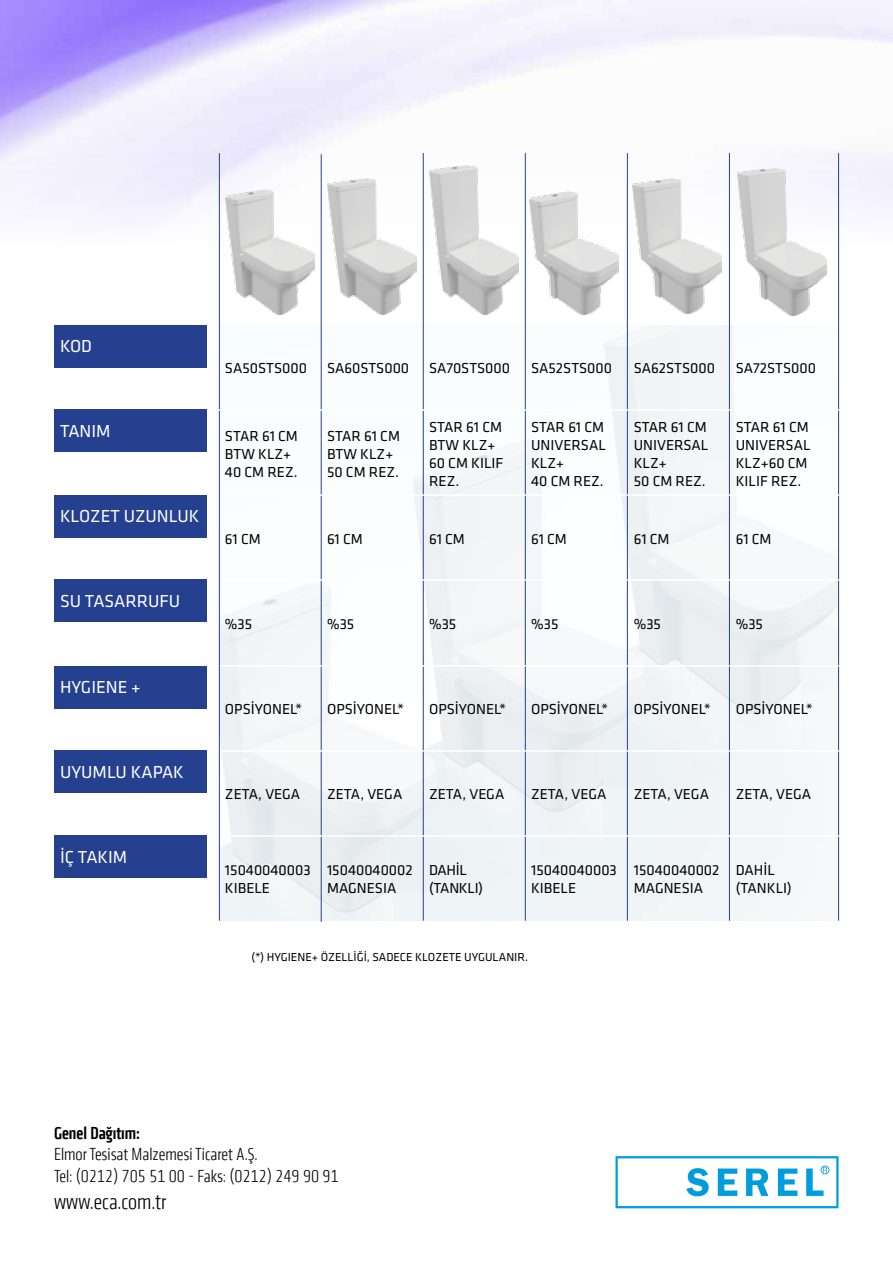
<style>
.page{position:relative;width:893px;height:1263px;background:#fff}
.page>*{position:absolute;margin:0;border:0;box-sizing:border-box;transform-origin:0 0}
.t1{font:22.5px "Klavika CH Light Cond TF";color:#000}
.t2{font:18px/21.6px "Klavika CH Light Cond TF";color:#000}
.t3{font:18px "Klavika";color:#fff}
.t4{font:500 condensed 18px "Klavika CH";color:#000}
.t5{font:15px/18px "Klavika";color:#000}
.t6{font:15px/18px "Klavika";letter-spacing:-.02em;color:#000}
.t7{font:12px "Klavika";color:#000}
</style>
<div class="page">
<img style="left:0;top:0;width:893px;height:582px">
<div style="left:54px;top:325px;width:152px;height:43px;background:#25408f"></div>
<div style="left:54px;top:410px;width:152px;height:42px;background:#25408f"></div>
<div style="left:54px;top:496px;width:152px;height:42px;background:#25408f"></div>
<div style="left:54px;top:580px;width:152px;height:42px;background:#25408f"></div>
<div style="left:54px;top:666px;width:152px;height:43px;background:#25408f"></div>
<div style="left:54px;top:750px;width:152px;height:43px;background:#25408f"></div>
<div style="left:54px;top:836px;width:152px;height:42px;background:#25408f"></div>
<div style="left:219px;top:325px;width:620px;height:596px;background:#f0f9fe"></div>
<hr style="left:321px;top:154px;width:1px;height:768px;background:#25408f">
<hr style="left:423px;top:153px;width:1px;height:768px;background:#25408f">
<hr style="left:525px;top:153px;width:1px;height:768px;background:#25408f">
<hr style="left:729px;top:153px;width:1px;height:768px;background:#25408f">
<hr style="left:627px;top:153px;width:1px;height:768px;background:#25408f">
<hr style="left:838px;top:153px;width:1px;height:768px;background:#25408f">
<hr style="left:219px;top:153px;width:1px;height:768px;background:#25408f">
<svg style="left:615px;top:1156px;width:223px;height:52px"></svg>
<img style="left:737px;top:168px;width:90px;height:147px">
<img style="left:632px;top:179px;width:89px;height:135px">
<img style="left:529px;top:192px;width:89px;height:122px">
<img style="left:429px;top:165px;width:89px;height:149px">
<img style="left:327px;top:179px;width:90px;height:136px">
<img style="left:226px;top:190px;width:89px;height:124px">
<hr style="left:220px;top:835px;width:619px;height:2px;background:#fff">
<hr style="left:220px;top:750px;width:619px;height:2px;background:#fff">
<hr style="left:220px;top:665px;width:619px;height:2px;background:#fff">
<hr style="left:220px;top:579px;width:619px;height:2px;background:#fff">
<hr style="left:220px;top:494px;width:619px;height:2px;background:#fff">
<hr style="left:219px;top:409px;width:620px;height:2px;background:#fff">
<p class="t3" style="left:60px;top:335px;width:33px">KOD</p>
<p class="t5" style="left:225px;top:359px;width:83px">SA50STS000</p>
<p class="t5" style="left:327px;top:359px;width:84px">SA60STS000</p>
<p class="t5" style="left:429px;top:359px;width:83px">SA70STS000</p>
<p class="t5" style="left:531px;top:359px;width:82px">SA52STS000</p>
<p class="t5" style="left:634px;top:359px;width:83px">SA62STS000</p>
<p class="t5" style="left:736px;top:359px;width:82px">SA72STS000</p>
<p class="t3" style="left:60px;top:420px;width:52px">TANIM</p>
<p class="t5" style="left:225px;top:426px;width:74px">STAR 61 CM<br>BTW KLZ+<br>40 CM REZ.</p>
<p class="t5" style="left:327px;top:426px;width:74px">STAR 61 CM<br>BTW KLZ+<br>50 CM REZ.</p>
<p class="t5" style="left:429px;top:417px;width:76px">STAR 61 CM<br>BTW KLZ+<br>60 CM KILIF<br>REZ.</p>
<p class="t5" style="left:531px;top:417px;width:76px">STAR 61 CM<br>UNIVERSAL<br>KLZ+<br>40 CM REZ.</p>
<p class="t5" style="left:634px;top:417px;width:76px">STAR 61 CM<br>UNIVERSAL<br>KLZ+<br>50 CM REZ.</p>
<p class="t5" style="left:736px;top:417px;width:76px">STAR 61 CM<br>UNIVERSAL<br>KLZ+60 CM<br>KILIF REZ.</p>
<p class="t3" style="left:60px;top:505px;width:141px">KLOZET UZUNLUK</p>
<p class="t5" style="left:225px;top:529px;width:37px">61 CM</p>
<p class="t5" style="left:327px;top:529px;width:37px">61 CM</p>
<p class="t5" style="left:429px;top:529px;width:37px">61 CM</p>
<p class="t5" style="left:531px;top:529px;width:37px">61 CM</p>
<p class="t5" style="left:634px;top:529px;width:37px">61 CM</p>
<p class="t5" style="left:736px;top:529px;width:37px">61 CM</p>
<p class="t3" style="left:60px;top:590px;width:122px">SU TASARRUFU</p>
<p class="t3" style="left:60px;top:675px;width:82px">HYGIENE +</p>
<p class="t3" style="left:60px;top:760px;width:125px">UYUMLU KAPAK</p>
<p class="t3" style="left:60px;top:845px;width:69px">İÇ TAKIM</p>
<p class="t5" style="left:225px;top:614px;width:29px">%35</p>
<p class="t5" style="left:327px;top:614px;width:29px">%35</p>
<p class="t5" style="left:429px;top:614px;width:29px">%35</p>
<p class="t5" style="left:531px;top:614px;width:29px">%35</p>
<p class="t5" style="left:634px;top:614px;width:29px">%35</p>
<p class="t5" style="left:736px;top:614px;width:29px">%35</p>
<p class="t5" style="left:225px;top:699px;width:79px">OPSİYONEL*</p>
<p class="t5" style="left:327px;top:699px;width:79px">OPSİYONEL*</p>
<p class="t5" style="left:429px;top:699px;width:79px">OPSİYONEL*</p>
<p class="t5" style="left:531px;top:699px;width:79px">OPSİYONEL*</p>
<p class="t5" style="left:634px;top:699px;width:79px">OPSİYONEL*</p>
<p class="t5" style="left:736px;top:699px;width:79px">OPSİYONEL*</p>
<p class="t5" style="left:225px;top:784px;width:77px">ZETA, VEGA</p>
<p class="t5" style="left:327px;top:784px;width:77px">ZETA, VEGA</p>
<p class="t5" style="left:429px;top:784px;width:77px">ZETA, VEGA</p>
<p class="t5" style="left:531px;top:784px;width:77px">ZETA, VEGA</p>
<p class="t5" style="left:634px;top:784px;width:77px">ZETA, VEGA</p>
<p class="t5" style="left:736px;top:784px;width:77px">ZETA, VEGA</p>
<p class="t5" style="left:225px;top:860px;width:87px">15040040003<br>KIBELE</p>
<p class="t5" style="left:327px;top:860px;width:87px">15040040002<br>MAGNESIA</p>
<p class="t6" style="left:429px;top:860px;width:55px">DAHİL (TANKLI)</p>
<p class="t5" style="left:531px;top:860px;width:87px">15040040003<br>KIBELE</p>
<p class="t5" style="left:634px;top:860px;width:87px">15040040002<br>MAGNESIA</p>
<p class="t5" style="left:736px;top:860px;width:57px">DAHİL (TANKLI)</p>
<p class="t7" style="left:252px;top:949px;width:278px">(*) HYGIENE+ ÖZELLİĞİ, SADECE KLOZETE UYGULANIR.</p>
<p class="t4" style="left:54px;top:1121px;width:88px">Genel Dağıtım:</p>
<p class="t2" style="left:54px;top:1144px;width:286px">Elmor Tesisat Malzemesi Ticaret A.Ş.<br>Tel: (0212) 705 51 00 - Faks: (0212) 249 90 91</p>
<h1 class="t1" style="left:54px;top:1189px;width:114px">www.eca.com.tr</h1>
</div>
